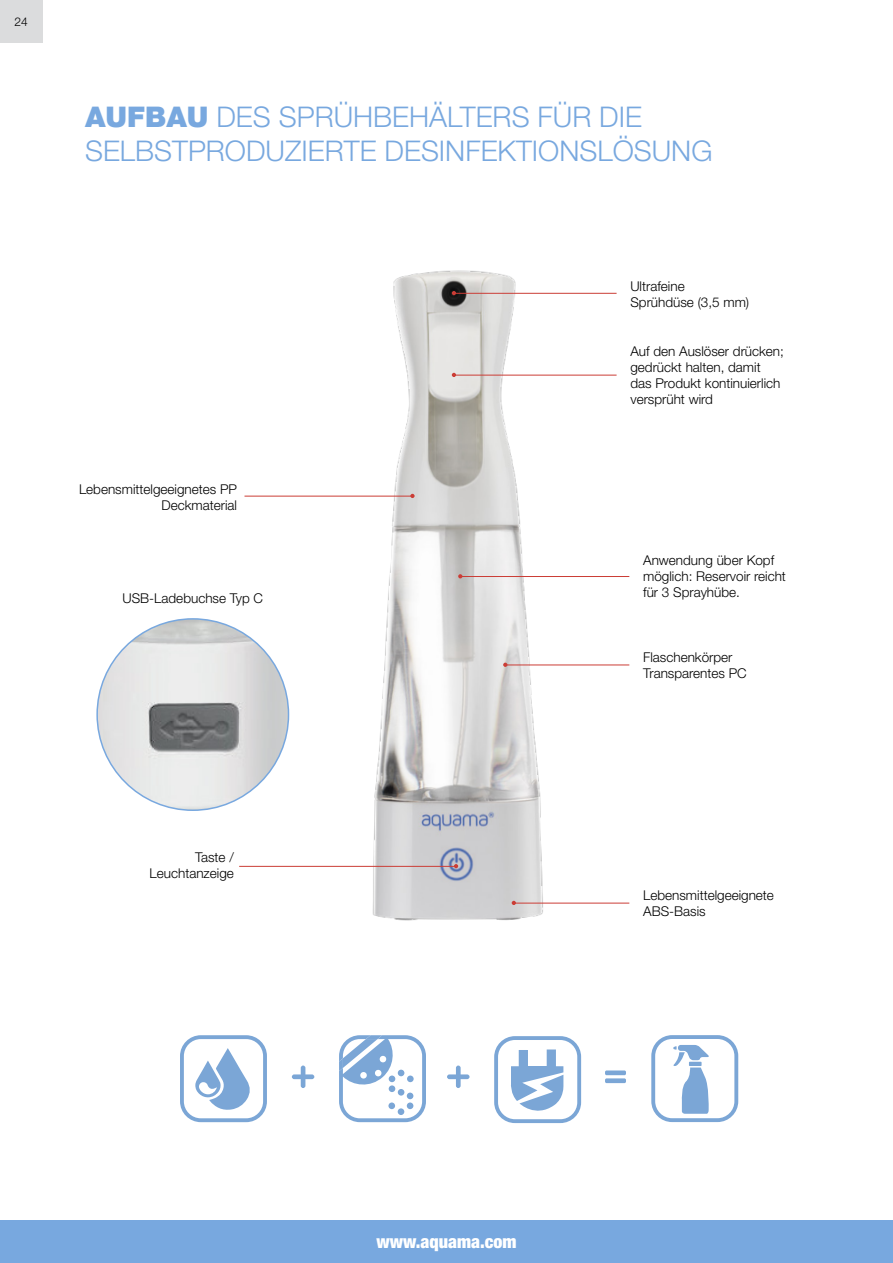
<style>
.page{position:relative;width:893px;height:1263px;background:#fff}
.page>*{position:absolute;margin:0;border:0;box-sizing:border-box;transform-origin:0 0}
.t1{font:300 28.5px/34.2px "Helvetica Neue LT Std";color:#78a8df}
.t2{font:900 condensed 18px "Helvetica Neue LT Std";color:#fff}
.t3{font:300 13.5px/16.2px "Helvetica Neue LT Std";color:#000}
.t4{font:300 12px "Helvetica Neue LT Std";color:#000}
.s1{font-weight:900}
</style>
<div class="page">
<div style="left:0;top:1220px;width:893px;height:43px;background:#78a8df"></div>
<div style="left:0;top:0;width:43px;height:43px;background:#dbdcdd"></div>
<div style="left:605px;top:1078px;width:21px;height:5px;background:#7ba6d6;border-radius:2px"></div>
<div style="left:605px;top:1070px;width:21px;height:5px;background:#7ba6d6;border-radius:2px"></div>
<svg style="left:292px;top:1065px;width:22px;height:23px"></svg>
<svg style="left:447px;top:1065px;width:22px;height:23px"></svg>
<svg style="left:180px;top:1035px;width:87px;height:87px"></svg>
<svg style="left:339px;top:1035px;width:87px;height:87px"></svg>
<svg style="left:651px;top:1035px;width:87px;height:87px"></svg>
<svg style="left:494px;top:1036px;width:87px;height:87px"></svg>
<img style="left:293px;top:270px;width:335px;height:651px">
<hr style="left:454px;top:293px;width:163px;height:1px;background:#cb3d36">
<svg style="left:452px;top:291px;width:4px;height:4px"></svg>
<hr style="left:454px;top:375px;width:163px;height:1px;background:#cb3d36">
<svg style="left:452px;top:373px;width:4px;height:4px"></svg>
<hr style="left:244px;top:496px;width:168px;height:1px;background:#cb3d36">
<svg style="left:410px;top:494px;width:5px;height:4px"></svg>
<hr style="left:239px;top:866px;width:217px;height:1px;background:#cb3d36">
<svg style="left:454px;top:864px;width:4px;height:4px"></svg>
<hr style="left:514px;top:903px;width:115px;height:1px;background:#cb3d36">
<svg style="left:512px;top:901px;width:4px;height:4px"></svg>
<img style="left:97px;top:619px;width:191px;height:191px;border-radius:96px">
<hr style="left:505px;top:665px;width:124px;height:1px;background:#cb3d36">
<hr style="left:460px;top:576px;width:169px;height:1px;background:#cb3d36">
<svg style="left:503px;top:663px;width:4px;height:4px"></svg>
<svg style="left:458px;top:574px;width:4px;height:4px"></svg>
<p class="t4" style="left:15px;top:14px;width:15px">24</p>
<h1 class="t1" style="left:85px;top:99px;width:629px"><span class="s1">AUFBAU</span> DES SPRÜHBEHÄLTERS FÜR DIE<br>SELBSTPRODUZIERTE DESINFEKTIONSLÖSUNG</h1>
<p class="t3" style="left:79px;top:481px;width:160px;text-align:right">Lebensmittelgeeignetes PP<br>Deckmaterial</p>
<p class="t3" style="left:123px;top:590px;width:142px">USB-Ladebuchse Typ C</p>
<p class="t3" style="left:630px;top:278px;width:120px">Ultrafeine<br>Sprühdüse (3,5 mm)</p>
<p class="t3" style="left:630px;top:342px;width:155px">Auf den Auslöser drücken; gedrückt halten, damit das Produkt kontinuierlich versprüht wird</p>
<p class="t3" style="left:643px;top:552px;width:144px">Anwendung über Kopf möglich: Reservoir reicht für 3 Sprayhübe.</p>
<p class="t3" style="left:643px;top:648px;width:105px">Flaschenkörper<br>Transparentes PC</p>
<p class="t3" style="left:150px;top:849px;width:86px;text-align:right">Taste /<br>Leuchtanzeige</p>
<p class="t3" style="left:643px;top:887px;width:132px">Lebensmittelgeeignete<br>ABS-Basis</p>
<h2 class="t2" style="left:376px;top:1231px;width:142px">www.aquama.com</h2>
</div>
